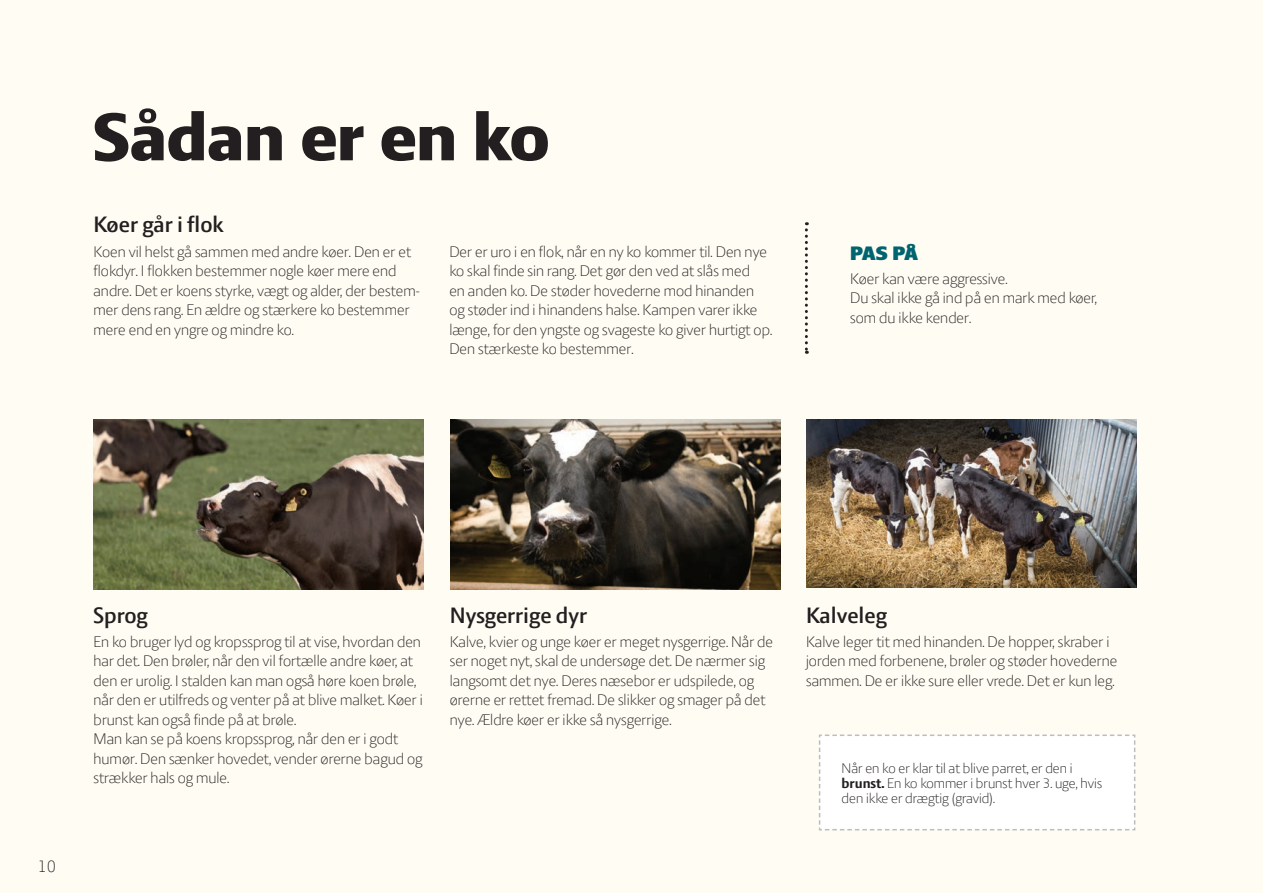
<style>
.page{position:relative;width:1263px;height:893px;background:#fefcf3}
.page>*{position:absolute;margin:0;border:0;box-sizing:border-box;transform-origin:0 0}
.Overskrift_opslag{font:800 72px "LF Press Sans";color:#231f20}
.t1{font:600 24px "LF Press Sans";color:#231f20}
.t2{font:21px "LF Press Sans Poster";color:#006370}
.t3{font:300 18px "LF Press Sans";color:#231f20}
.t4{font:300 16.5px/19.5px "LF Press Sans";color:#231f20}
.t5{font:300 15px/15px "LF Press Sans";color:#231f20}
.s1{font-weight:700}
</style>
<div class="page">
<svg style="left:805px;top:222px;width:3px;height:132px"></svg>
<img style="left:94px;top:419px;width:330px;height:170px">
<img style="left:450px;top:419px;width:331px;height:170px">
<img style="left:807px;top:419px;width:330px;height:169px">
<div style="left:819px;top:734px;width:317px;height:97px;background:#fff"></div>
<p class="Overskrift_opslag" style="left:94px;top:95px;width:457px">Sådan er en ko</p>
<p class="t1" style="left:94px;top:211px;width:132px">Køer går i flok</p>
<p class="t4" style="left:94px;top:241px;width:328px">Koen vil helst gå sammen med andre køer. Den er et flokdyr. I flokken bestemmer nogle køer mere end andre. Det er koens styrke, vægt og alder, der bestem&shy;mer dens rang. En ældre og stærkere ko bestemmer mere end en yngre og mindre ko.</p>
<p class="t4" style="left:449px;top:241px;width:324px">Der er uro i en flok, når en ny ko kommer til. Den nye ko skal finde sin rang. Det gør den ved at slås med<br>en anden ko. De støder hovederne mod hinanden og støder ind i hinandens halse. Kampen varer ikke længe, for den yngste og svageste ko giver hurtigt op.<br>Den stærkeste ko bestemmer.</p>
<p class="t2" style="left:850px;top:241px;width:70px">PAS PÅ</p>
<p class="t4" style="left:850px;top:268px;width:159px">Køer kan være aggressive.</p>
<p class="t4" style="left:850px;top:288px;width:248px">Du skal ikke gå ind på en mark med køer, som du ikke kender.</p>
<p class="t3" style="left:38px;top:856px;width:19px">10</p>
<p class="t1" style="left:94px;top:601px;width:56px">Sprog</p>
<p class="t4" style="left:94px;top:631px;width:331px">En ko bruger lyd og kropssprog til at vise, hvordan den har det. Den brøler, når den vil fortælle andre køer, at den er urolig. I stalden kan man også høre koen brøle, når den er utilfreds og venter på at blive malket. Køer i brunst kan også finde på at brøle.</p>
<p class="t4" style="left:94px;top:729px;width:330px">Man kan se på koens kropssprog, når den er i godt humør. Den sænker hovedet, vender ørerne bagud og strækker hals og mule.</p>
<p class="t1" style="left:450px;top:601px;width:139px">Nysgerrige dyr</p>
<p class="t4" style="left:450px;top:631px;width:325px">Kalve, kvier og unge køer er meget nysgerrige. Når de ser noget nyt, skal de undersøge det. De nærmer sig langsomt det nye. Deres næsebor er udspilede, og ørerne er rettet fremad. De slikker og smager på det nye. Ældre køer er ikke så nysgerrige.</p>
<p class="t1" style="left:806px;top:601px;width:82px">Kalveleg</p>
<p class="t4" style="left:806px;top:631px;width:313px">Kalve leger tit med hinanden. De hopper, skraber i jorden med forbenene, brøler og støder hovederne sammen. De er ikke sure eller vrede. Det er kun leg.</p>
<p class="t5" style="left:842px;top:760px;width:262px">Når en ko er klar til at blive parret, er den i <span class="s1">brunst.</span> En ko kommer i brunst hver 3. uge, hvis den ikke er drægtig (gravid).</p>
</div>
